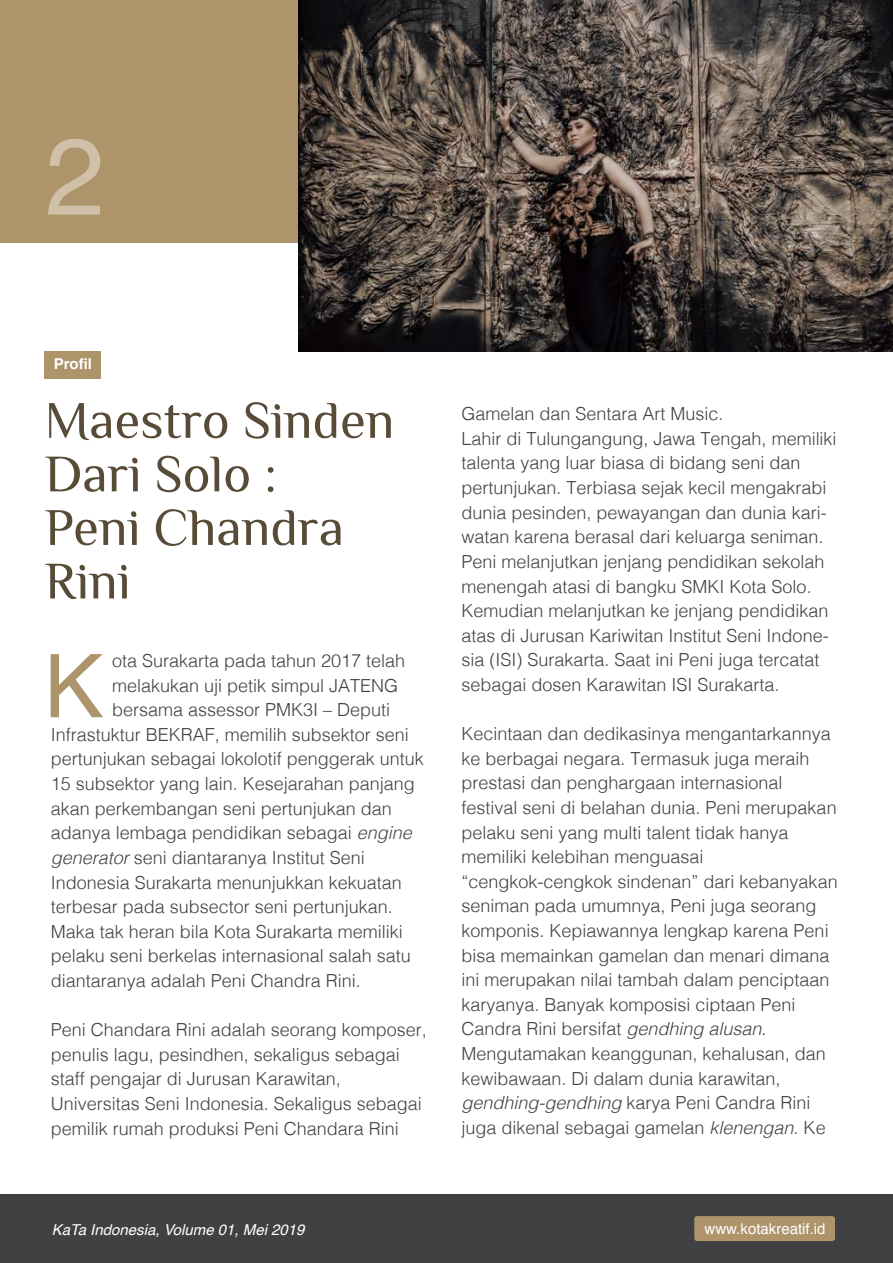
<style>
.page{position:relative;width:893px;height:1263px;background:#fff}
.page>*{position:absolute;margin:0;border:0;box-sizing:border-box;transform-origin:0 0}
.t1{font:108px "Helvetica";color:#cfc0a7}
.t2{font:52.65px/53.6px "Philosopher";color:#584b37}
.t3{font:300 18px/24.6px "Helvetica";color:#414042}
.t4{font:italic 15px "Helvetica";color:#fff}
.t5{font:15px "Helvetica";color:#fff}
.t6{font:700 15px "Helvetica";color:#fff}
.s1{font-style:italic}
</style>
<div class="page">
<div style="left:0;top:0;width:893px;height:243px;background:#ad946b"></div>
<div style="left:45px;top:352px;width:56px;height:27px;background:#ad946b"></div>
<img style="left:299px;top:0;width:594px;height:352px">
<div style="left:0;top:1194px;width:893px;height:69px;background:#414042"></div>
<div style="left:694px;top:1216px;width:141px;height:25px;background:#ad946b;border-radius:3px"></div>
<svg style="left:51px;top:654px;width:52px;height:63px"></svg>
<h1 class="t1" style="left:45px;top:93px;width:62px">2</h1>
<p class="t6" style="left:54px;top:352px;width:40px">Profil</p>
<h2 class="t2" style="left:45px;top:394px;width:351px">Maestro Sinden<br>Dari Solo :<br>Peni Chandra<br>Rini</h2>
<p class="t3" style="left:112px;top:647px;width:295px">ota Surakarta pada tahun 2017 telah</p>
<p class="t3" style="left:112px;top:672px;width:288px">melakukan uji petik simpul JATENG</p>
<p class="t3" style="left:112px;top:696px;width:280px">bersama assessor PMK3I – Deputi</p>
<p class="t3" style="left:51px;top:721px;width:360px">Infrastuktur BEKRAF, memilih subsektor seni</p>
<p class="t3" style="left:51px;top:745px;width:375px">pertunjukan sebagai lokolotif penggerak untuk</p>
<p class="t3" style="left:51px;top:770px;width:366px">15 subsektor yang lain. Kesejarahan panjang</p>
<p class="t3" style="left:51px;top:795px;width:343px">akan perkembangan seni pertunjukan dan</p>
<p class="t3" style="left:51px;top:819px;width:363px">adanya lembaga pendidikan sebagai <span class="s1">engine</span></p>
<p class="t3" style="left:51px;top:844px;width:316px"><span class="s1">generator</span> seni diantaranya Institut Seni</p>
<p class="t3" style="left:51px;top:868px;width:353px">Indonesia Surakarta menunjukkan kekuatan</p>
<p class="t3" style="left:51px;top:893px;width:344px">terbesar pada subsector seni pertunjukan.</p>
<p class="t3" style="left:51px;top:918px;width:354px">Maka tak heran bila Kota Surakarta memiliki</p>
<p class="t3" style="left:51px;top:942px;width:362px">pelaku seni berkelas internasional salah satu</p>
<p class="t3" style="left:51px;top:967px;width:312px">diantaranya adalah Peni Chandra Rini.</p>
<p class="t3" style="left:51px;top:1016px;width:378px">Peni Chandara Rini adalah seorang komposer, penulis lagu, pesindhen, sekaligus sebagai staff pengajar di Jurusan Karawitan, Universitas Seni Indonesia. Sekaligus sebagai pemilik rumah produksi Peni Chandara Rini</p>
<p class="t3" style="left:461px;top:400px;width:377px">Gamelan dan Sentara Art Music.<br>Lahir di Tulungangung, Jawa Tengah, memiliki talenta yang luar biasa di bidang seni dan pertunjukan. Terbiasa sejak kecil mengakrabi dunia pesinden, pewayangan dan dunia kari&shy;watan karena berasal dari keluarga seniman.<br>Peni melanjutkan jenjang pendidikan sekolah menengah atasi di bangku SMKI Kota Solo.<br>Kemudian melanjutkan ke jenjang pendidikan atas di Jurusan Kariwitan Institut Seni Indone&shy;sia (ISI) Surakarta. Saat ini Peni juga tercatat sebagai dosen Karawitan ISI Surakarta.</p>
<p class="t3" style="left:461px;top:720px;width:378px">Kecintaan dan dedikasinya mengantarkannya ke berbagai negara. Termasuk juga meraih prestasi dan penghargaan internasional festival seni di belahan dunia. Peni merupakan pelaku seni yang multi talent tidak hanya memiliki kelebihan menguasai “cengkok-cengkok sindenan” dari kebanyakan seniman pada umumnya, Peni juga seorang komponis. Kepiawannya lengkap karena Peni bisa memainkan gamelan dan menari dimana ini merupakan nilai tambah dalam penciptaan karyanya. Banyak komposisi ciptaan Peni Candra Rini bersifat <span class="s1">gendhing alusan</span>.<br>Mengutamakan keanggunan, kehalusan, dan kewibawaan. Di dalam dunia karawitan, <span class="s1">gendhing-gendhing</span> karya Peni Candra Rini juga dikenal sebagai gamelan <span class="s1">klenengan</span>. Ke</p>
<p class="t4" style="left:52px;top:1218px;width:254px">KaTa Indonesia, Volume 01, Mei 2019</p>
<p class="t5" style="left:705px;top:1217px;width:122px">www.kotakreatif.id</p>
</div>
